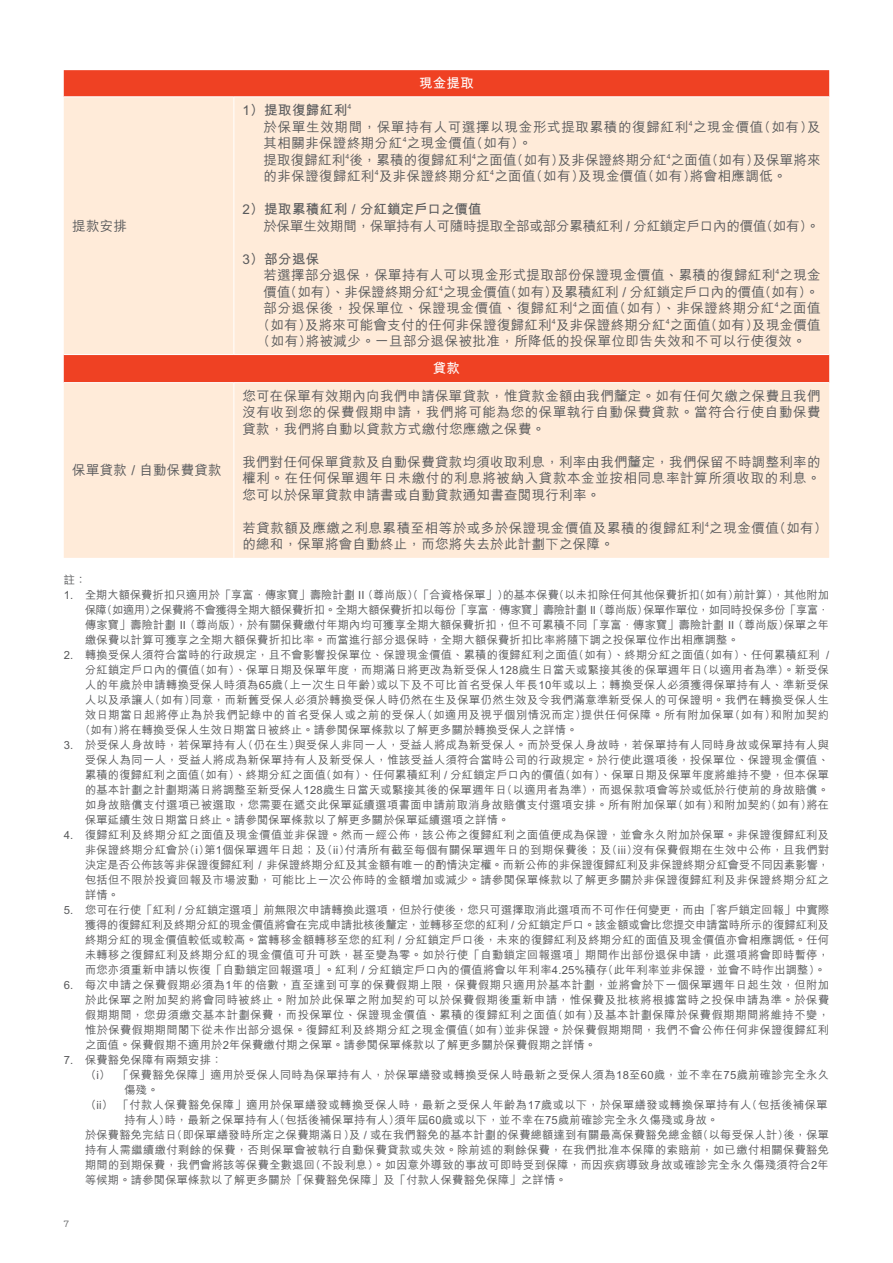
<style>
.page{position:relative;width:893px;height:1263px;background:#fff}
.page>*{position:absolute;margin:0;border:0;box-sizing:border-box;transform-origin:0 0}
.t1{font:500 13.5px/16.5px "M Hei HK";letter-spacing:.025em;color:#58595b}
.t2{font:500 13.5px "M Hei HK";letter-spacing:-.015em;color:#58595b}
.t3{font:700 13.5px "M Hei HK";color:#58595b}
.t4{font:700 13.5px "M Hei HK";letter-spacing:.02em;color:#fff}
.t5{font:500 11.25px/15px "M Hei HK";letter-spacing:.02em;color:#58595b;text-align:justify}
.t6{font:500 11.25px "M Hei HK";letter-spacing:.04em;color:#58595b}
.t7{font:9px "Eina 04";color:#58595b}
.s1{font-weight:700}
</style>
<div class="page">
<div style="left:64px;top:70px;width:765px;height:26px;background:#ef4123"></div>
<div style="left:64px;top:97px;width:765px;height:461px;background:#ffebd9"></div>
<hr style="left:233px;top:97px;width:1px;height:257px;background:#fff">
<hr style="left:64px;top:354px;width:170px;height:1px;background:#fff">
<hr style="left:234px;top:354px;width:595px;height:1px;background:#fff">
<hr style="left:64px;top:382px;width:170px;height:1px;background:#fff">
<hr style="left:234px;top:382px;width:595px;height:1px;background:#fff">
<hr style="left:233px;top:383px;width:1px;height:175px;background:#fff">
<p class="t1" style="left:72px;top:216px;width:56px">提款安排</p>
<p class="t1" style="left:72px;top:461px;width:151px">保單貸款 / 自動保費貸款</p>
<p class="t4" style="left:419px;top:74px;width:56px">現金提取</p>
<p class="t1" style="left:264px;top:101px;width:559px;text-indent:-21px"><span class="s1">1）提取復歸紅利</span><sup>4<br></sup>於保單生效期間，保單持有人可選擇以現金形式提取累積的復歸紅利<sup>4</sup>之現金價值（如有）及其相關非保證終期分紅<sup>4</sup>之現金價值（如有）。<br>提取復歸紅利<sup>4</sup>後，累積的復歸紅利<sup>4</sup>之面值（如有）及非保證終期分紅<sup>4</sup>之面值（如有）及保單將來的非保證復歸紅利<sup>4</sup>及非保證終期分紅<sup>4</sup>之面值（如有）及現金價值（如有）將會相應調低。</p>
<p class="t3" style="left:242px;top:199px;width:241px">2）提取累積紅利 / 分紅鎖定戶口之價值</p>
<p class="t2" style="left:264px;top:216px;width:557px">於保單生效期間，保單持有人可隨時提取全部或部分累積紅利 / 分紅鎖定戶口內的價值（如有）。</p>
<p class="t1" style="left:264px;top:249px;width:559px;text-indent:-21px"><span class="s1">3）部分退保<br></span>若選擇部分退保，保單持有人可以現金形式提取部份保證現金價值、累積的復歸紅利<sup>4</sup>之現金價值（如有）、非保證終期分紅<sup>4</sup>之現金價值（如有）及累積紅利 / 分紅鎖定戶口內的價值（如有）。部分退保後，投保單位、保證現金價值、復歸紅利<sup>4</sup>之面值（如有）、非保證終期分紅<sup>4</sup>之面值（如有）及將來可能會支付的任何非保證復歸紅利<sup>4</sup>及非保證終期分紅<sup>4</sup>之面值（如有）及現金價值（如有）將被減少。一旦部分退保被批准，所降低的投保單位即告失效和不可以行使復效。</p>
<p class="t4" style="left:433px;top:359px;width:29px">貸款</p>
<p class="t1" style="left:242px;top:386px;width:580px;text-align:justify">您可在保單有效期內向我們申請保單貸款，惟貸款金額由我們釐定。如有任何欠繳之保費且我們沒有收到您的保費假期申請，我們將可能為您的保單執行自動保費貸款。當符合行使自動保費貸款，我們將自動以貸款方式繳付您應繳之保費。</p>
<p class="t1" style="left:242px;top:452px;width:580px;text-align:justify">我們對任何保單貸款及自動保費貸款均須收取利息，利率由我們釐定，我們保留不時調整利率的權利。在任何保單週年日未繳付的利息將被納入貸款本金並按相同息率計算所須收取的利息。您可以於保單貸款申請書或自動貸款通知書查閱現行利率。</p>
<p class="t1" style="left:242px;top:518px;width:580px">若貸款額及應繳之利息累積至相等於或多於保證現金價值及累積的復歸紅利<sup>4</sup>之現金價值（如有）的總和，保單將會自動終止，而您將失去於此計劃下之保障。</p>
<p class="t5" style="left:64px;top:572px;width:24px">註：</p>
<p class="t5" style="left:85px;top:587px;width:746px;text-indent:-21px">1. 全期大額保費折扣只適用於「享富．傳家寶」壽險計劃 II ( 尊尚版)( 「合資格保單」) 的基本保費( 以未扣除任何其他保費折扣( 如有) 前計算) ，其他附加保障( 如適用) 之保費將不會獲得全期大額保費折扣。全期大額保費折扣以每份「享富．傳家寶」壽險計劃 II ( 尊尚版) 保單作單位，如同時投保多份「享富．傳家寶」壽險計劃 II ( 尊尚版) ，於有關保費繳付年期內均可獲享全期大額保費折扣，但不可累積不同「享富．傳家寶」壽險計劃 II ( 尊尚版)保單之年繳保費以計算可獲享之全期大額保費折扣比率。而當進行部分退保時，全期大額保費折扣比率將隨下調之投保單位作出相應調整。</p>
<p class="t5" style="left:85px;top:647px;width:746px;text-indent:-21px">2. 轉換受保人須符合當時的行政規定，且不會影響投保單位、保證現金價值、累積的復歸紅利之面值( 如有) 、終期分紅之面值( 如有) 、任何累積紅利 /分紅鎖定戶口內的價值( 如有) 、保單日期及保單年度，而期滿日將更改為新受保人128歲生日當天或緊接其後的保單週年日( 以適用者為準) 。新受保人的年歲於申請轉換受保人時須為65歲( 上一次生日年齡) 或以下及不可比首名受保人年長10年或以上；轉換受保人必須獲得保單持有人、準新受保人以及承讓人( 如有) 同意，而新舊受保人必須於轉換受保人時仍然在生及保單仍然生效及令我們滿意準新受保人的可保證明。我們在轉換受保人生效日期當日起將停止為於我們記錄中的首名受保人或之前的受保人( 如適用及視乎個別情況而定) 提供任何保障。所有附加保單( 如有) 和附加契約( 如有) 將在轉換受保人生效日期當日被終止。請參閱保單條款以了解更多關於轉換受保人之詳情。</p>
<p class="t5" style="left:85px;top:737px;width:746px;text-indent:-21px">3. 於受保人身故時，若保單持有人( 仍在生) 與受保人非同一人，受益人將成為新受保人。而於受保人身故時，若保單持有人同時身故或保單持有人與受保人為同一人，受益人將成為新保單持有人及新受保人，惟該受益人須符合當時公司的行政規定。於行使此選項後，投保單位、保證現金價值、累積的復歸紅利之面值( 如有) 、終期分紅之面值( 如有) 、任何累積紅利 / 分紅鎖定戶口內的價值( 如有) 、保單日期及保單年度將維持不變，但本保單的基本計劃之計劃期滿日將調整至新受保人128歲生日當天或緊接其後的保單週年日( 以適用者為準) ，而退保款項會等於或低於行使前的身故賠償。如身故賠償支付選項已被選取，您需要在遞交此保單延續選項書面申請前取消身故賠償支付選項安排。所有附加保單( 如有) 和附加契約( 如有) 將在保單延續生效日期當日終止。請參閱保單條款以了解更多關於保單延續選項之詳情。</p>
<p class="t5" style="left:85px;top:827px;width:746px;text-indent:-21px">4. 復歸紅利及終期分紅之面值及現金價值並非保證。然而一經公佈，該公佈之復歸紅利之面值便成為保證，並會永久附加於保單。非保證復歸紅利及非保證終期分紅會於( i) 第1個保單週年日起；及( ii) 付清所有截至每個有關保單週年日的到期保費後；及( iii) 沒有保費假期在生效中公佈，且我們對決定是否公佈該等非保證復歸紅利 / 非保證終期分紅及其金額有唯一的酌情決定權。而新公佈的非保證復歸紅利及非保證終期分紅會受不同因素影響，包括但不限於投資回報及市場波動，可能比上一次公佈時的金額增加或減少。請參閱保單條款以了解更多關於非保證復歸紅利及非保證終期分紅之詳情。</p>
<p class="t5" style="left:85px;top:902px;width:746px;text-indent:-21px">5. 您可在行使「紅利 / 分紅鎖定選項」前無限次申請轉換此選項，但於行使後，您只可選擇取消此選項而不可作任何變更，而由「客戶鎖定回報」中實際獲得的復歸紅利及終期分紅的現金價值將會在完成申請批核後釐定，並轉移至您的紅利 / 分紅鎖定戶口。該金額或會比您提交申請當時所示的復歸紅利及終期分紅的現金價值較低或較高。當轉移金額轉移至您的紅利 / 分紅鎖定戶口後，未來的復歸紅利及終期分紅的面值及現金價值亦會相應調低。任何未轉移之復歸紅利及終期分紅的現金價值可升可跌，甚至變為零。如於行使「自動鎖定回報選項」期間作出部份退保申請，此選項將會即時暫停，而您亦須重新申請以恢復「自動鎖定回報選項」。紅利 / 分紅鎖定戶口內的價值將會以年利率4.25%積存( 此年利率並非保證，並會不時作出調整) 。</p>
<p class="t5" style="left:85px;top:976px;width:746px;text-indent:-21px">6. 每次申請之保費假期必須為1年的倍數，直至達到可享的保費假期上限，保費假期只適用於基本計劃，並將會於下一個保單週年日起生效，但附加於此保單之附加契約將會同時被終止。附加於此保單之附加契約可以於保費假期後重新申請，惟保費及批核將根據當時之投保申請為準。於保費假期期間，您毋須繳交基本計劃保費，而投保單位、保證現金價值、累積的復歸紅利之面值( 如有) 及基本計劃保障於保費假期期間將維持不變，惟於保費假期期間閣下從未作出部分退保。復歸紅利及終期分紅之現金價值( 如有) 並非保證。於保費假期期間，我們不會公佈任何非保證復歸紅利之面值。保費假期不適用於2年保費繳付期之保單。請參閱保單條款以了解更多關於保費假期之詳情。</p>
<p class="t5" style="left:64px;top:1051px;width:160px">7. 保費豁免保障有兩類安排：</p>
<p class="t5" style="left:85px;top:1066px;width:746px">（i） 「保費豁免保障」適用於受保人同時為保單持有人，於保單繕發或轉換受保人時最新之受保人須為18至60歲，並不幸在75歲前確診完全永久</p>
<p class="t5" style="left:124px;top:1081px;width:36px">傷殘。</p>
<p class="t6" style="left:85px;top:1097px;width:744px">（ii）「付款人保費豁免保障」適用於保單繕發或轉換受保人時，最新之受保人年齡為17歲或以下，於保單繕發或轉換保單持有人( 包括後補保單</p>
<p class="t5" style="left:124px;top:1111px;width:596px">持有人) 時，最新之保單持有人( 包括後補保單持有人) 須年屆60歲或以下，並不幸在75歲前確診完全永久傷殘或身故。</p>
<p class="t5" style="left:85px;top:1126px;width:746px">於保費豁免完結日( 即保單繕發時所定之保費期滿日) 及 / 或在我們豁免的基本計劃的保費總額達到有關最高保費豁免總金額( 以每受保人計) 後，保單</p>
<p class="t5" style="left:85px;top:1141px;width:746px">持有人需繼續繳付剩餘的保費，否則保單會被執行自動保費貸款或失效。除前述的剩餘保費，在我們批准本保障的索賠前，如已繳付相關保費豁免</p>
<p class="t5" style="left:85px;top:1156px;width:745px">期間的到期保費，我們會將該等保費全數退回( 不設利息) 。如因意外導致的事故可即時受到保障，而因疾病導致身故或確診完全永久傷殘須符合2年</p>
<p class="t5" style="left:85px;top:1171px;width:483px">等候期。請參閱保單條款以了解更多關於「保費豁免保障」及「付款人保費豁免保障」之詳情。</p>
<p class="t7" style="left:64px;top:1217px;width:7px">7</p>
</div>
